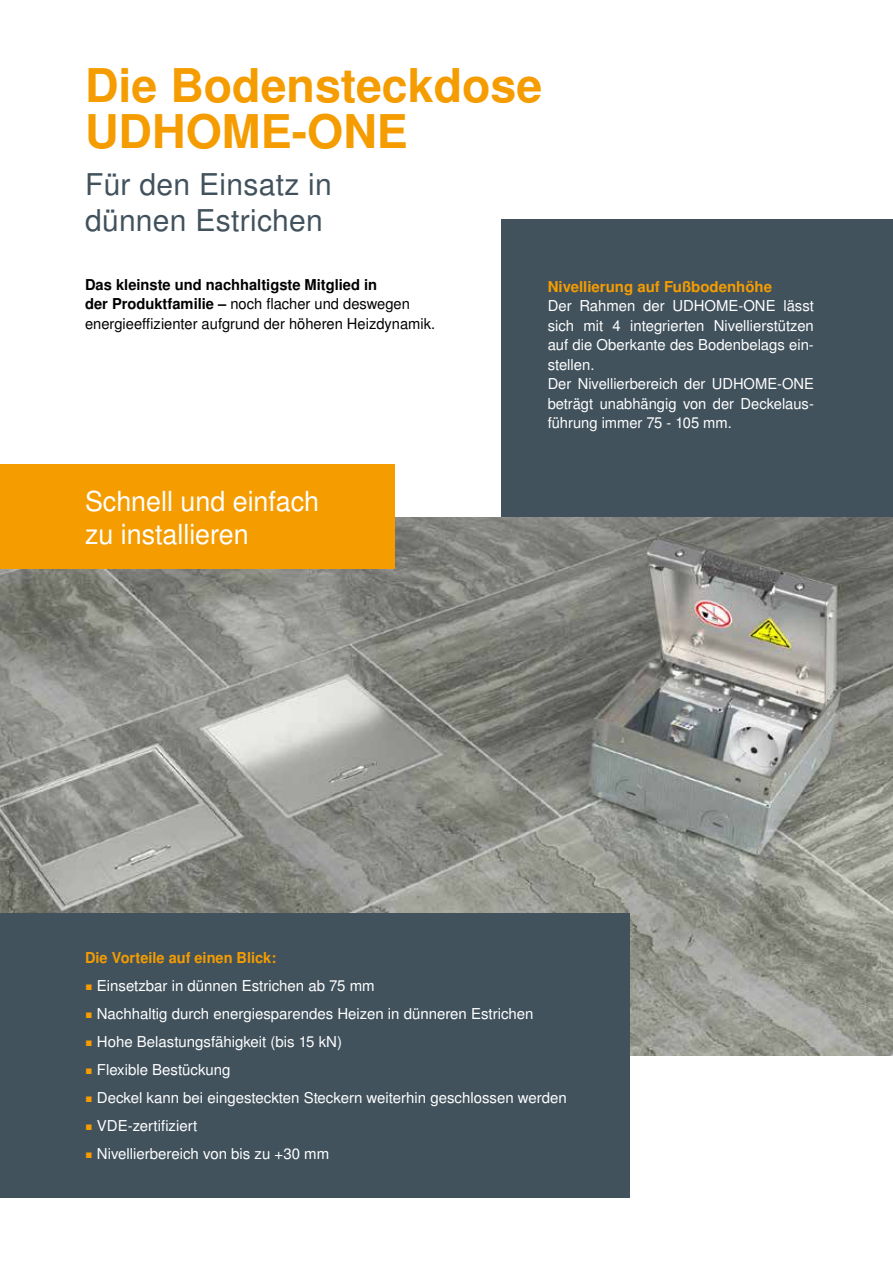
<style>
.page{position:relative;width:893px;height:1263px;background:#fff}
.page>*{position:absolute;margin:0;border:0;box-sizing:border-box;transform-origin:0 0}
.t1{font:700 46.5px/46.5px "Nimbus San LOT";color:#f59c00}
.t2{font:30px/36px "Nimbus San LOT";letter-spacing:.01em;color:#41525d}
.t3{font:27.75px/33.2px "Nimbus San LOT";color:#fff}
.t4{font:15px/19.5px "Nimbus San LOT";color:#fff}
.t5{font:15px/19.5px "Nimbus San LOT";color:#000}
.t6{font:700 15px "Nimbus San LOT";color:#f59c00}
.s1{font-weight:700}
.s2{font-size:7.5px;color:#f59c00}
</style>
<div class="page">
<img style="left:0;top:517px;width:893px;height:538px">
<div style="left:502px;top:219px;width:391px;height:298px;background:#41525d"></div>
<div style="left:0;top:465px;width:395px;height:104px;background:#f59c00"></div>
<div style="left:0;top:913px;width:629px;height:285px;background:#41525d"></div>
<h1 class="t1" style="left:85px;top:64px;width:459px">Die Bodensteckdose<br>UDHOME-ONE</h1>
<h2 class="t2" style="left:85px;top:167px;width:248px">Für den Einsatz in dünnen Estrichen</h2>
<p class="t5" style="left:85px;top:275px;width:352px"><span class="s1">Das kleinste und nachhaltigste Mitglied in<br>der Produktfamilie –</span> noch flacher und deswegen energieeffizienter aufgrund der höheren Heizdynamik.</p>
<h3 class="t3" style="left:85px;top:485px;width:235px">Schnell und einfach zu installieren</h3>
<p class="t6" style="left:548px;top:277px;width:226px">Nivellierung auf Fußbodenhöhe</p>
<p class="t4" style="left:548px;top:297px;width:268px">Der Rahmen der UDHOME-ONE lässt sich mit 4 integrierten Nivellierstützen auf die Oberkante des Bodenbelags ein&shy;stellen.<br>Der Nivellierbereich der UDHOME-ONE beträgt unabhängig von der Deckelaus&shy;führung immer 75 - 105 mm.</p>
<p class="t6" style="left:85px;top:949px;width:193px">Die Vorteile auf einen Blick:</p>
<p class="t4" style="left:85px;top:976px;width:291px"><span class="s2">■</span> Einsetzbar in dünnen Estrichen ab 75 mm</p>
<p class="t4" style="left:85px;top:1004px;width:450px"><span class="s2">■</span> Nachhaltig durch energiesparendes Heizen in dünneren Estrichen</p>
<p class="t4" style="left:85px;top:1032px;width:259px"><span class="s2">■</span> Hohe Belastungsfähigkeit (bis 15 kN)</p>
<p class="t4" style="left:85px;top:1060px;width:147px"><span class="s2">■</span> Flexible Bestückung</p>
<p class="t4" style="left:85px;top:1088px;width:483px"><span class="s2">■</span> Deckel kann bei eingesteckten Steckern weiterhin geschlossen werden</p>
<p class="t4" style="left:85px;top:1116px;width:114px"><span class="s2">■</span> VDE-zertifiziert</p>
<p class="t4" style="left:85px;top:1144px;width:246px"><span class="s2">■</span> Nivellierbereich von bis zu +30 mm</p>
</div>
